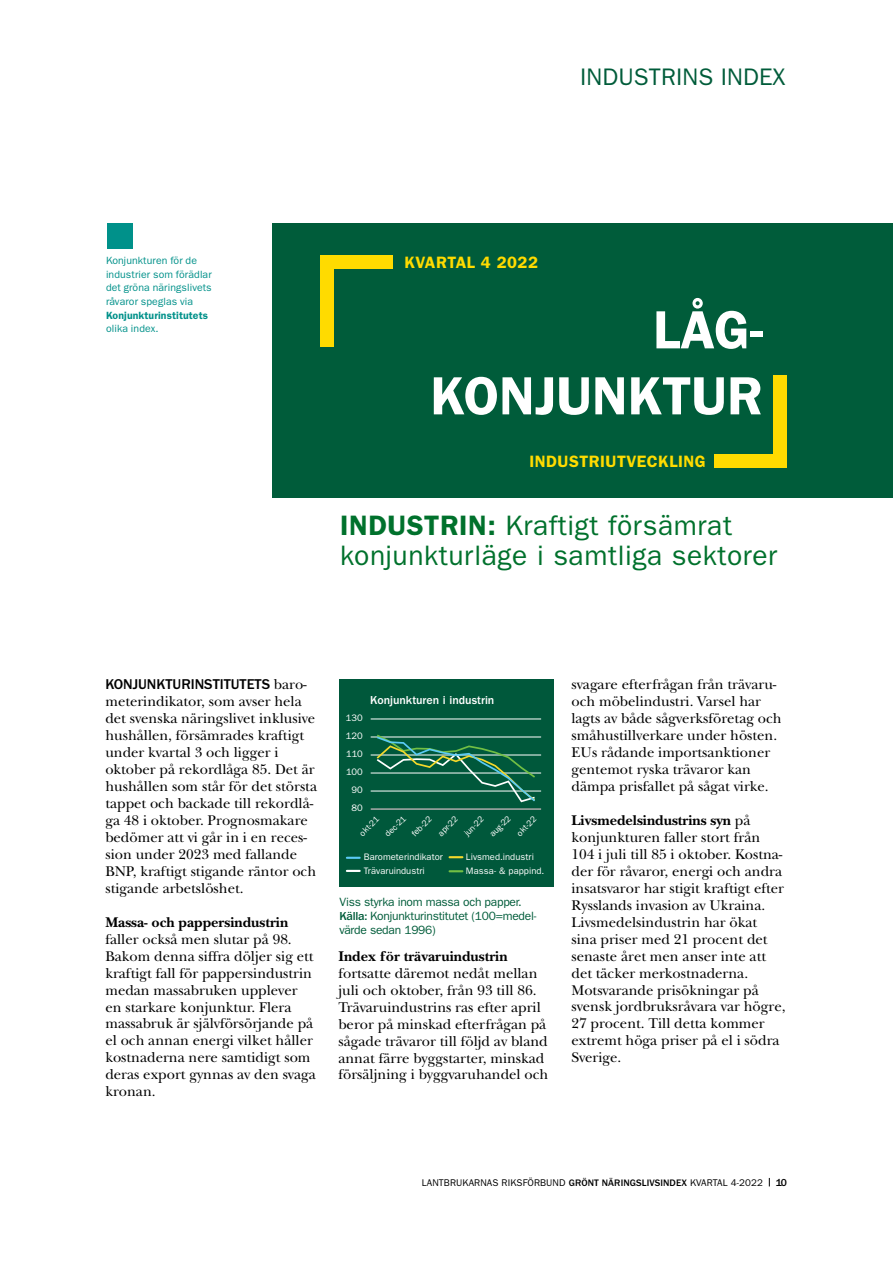
<style>
.page{position:relative;width:893px;height:1263px;background:#fff}
.page>*{position:absolute;margin:0;border:0;box-sizing:border-box;transform-origin:0 0}
.t1{font:600 54px/66px "ITC Franklin Gothic Std";color:#fff;text-align:right}
.t2{font:28.2px/30px "ITC Franklin Gothic Std";letter-spacing:.02em;color:#00712c}
.t3{font:24px "ITC Franklin Gothic Std";letter-spacing:.005em;color:#005c3a}
.t4{font:600 16.5px "ITC Franklin Gothic Std";letter-spacing:.03em;color:#ffdb00}
.t5{font:14.7px/17px "New Baskerville Std";color:#000}
.t6{font:700 14.7px "New Baskerville Std";color:#000}
.t7{font:500 14.7px "ITC Franklin Gothic Std";color:#000}
.t8{font:12px/14px "ITC Franklin Gothic Std";letter-spacing:-.02em;color:#005c3a}
.t9{font:500 12px "ITC Franklin Gothic Std";letter-spacing:-.005em;color:#fff}
.t10{font:10.5px/13.5px "ITC Franklin Gothic Std";letter-spacing:.01em;color:#00918a}
.t11{font:600 10.5px "ITC Franklin Gothic Std";letter-spacing:.01em;color:#00918a}
.t12{font:9.75px "ITC Franklin Gothic Std";letter-spacing:.01em;color:#000}
.t13{font:9.45px/13.6px "ITC Franklin Gothic Std";letter-spacing:.005em;color:#fff}
.t14{font:8.55px "ITC Franklin Gothic Std";color:#fff}
.s1{font-weight:600}
.s2{font-family:"New Baskerville Std";font-weight:400}
.s3{font-weight:500}
.s4{font-weight:700}
.s5{font-weight:500;font-size:10.5px}
</style>
<div class="page">
<div style="left:272px;top:223px;width:621px;height:274px;background:#005c3a"></div>
<div style="left:321px;top:255px;width:13px;height:92px;background:#ffdb00"></div>
<div style="left:321px;top:255px;width:72px;height:13px;background:#ffdb00"></div>
<div style="left:774px;top:376px;width:13px;height:91px;background:#ffdb00"></div>
<div style="left:715px;top:454px;width:72px;height:13px;background:#ffdb00"></div>
<div style="left:108px;top:223px;width:25px;height:26px;background:#00918a"></div>
<div style="left:339px;top:679px;width:215px;height:208px;background:#00583b"></div>
<hr style="left:371px;top:809px;width:170px;height:1px;background:#fff">
<hr style="left:371px;top:791px;width:170px;height:1px;background:#fff">
<hr style="left:371px;top:772px;width:170px;height:1px;background:#fff">
<hr style="left:371px;top:754px;width:170px;height:1px;background:#fff">
<hr style="left:371px;top:736px;width:170px;height:1px;background:#fff">
<hr style="left:371px;top:718px;width:170px;height:1px;background:#fff">
<svg style="left:377px;top:735px;width:158px;height:67px"></svg>
<svg style="left:347px;top:857px;width:13px;height:2px"></svg>
<svg style="left:347px;top:870px;width:13px;height:2px"></svg>
<svg style="left:450px;top:856px;width:12px;height:2px"></svg>
<svg style="left:450px;top:870px;width:12px;height:2px"></svg>
<h3 class="t3" style="left:580px;top:63px;width:207px">INDUSTRINS INDEX</h3>
<p class="t10" style="left:106px;top:254px;width:107px">Konjunkturen för de industrier som förädlar det gröna näringslivets råvaror speglas via</p>
<p class="t11" style="left:106px;top:309px;width:104px">Konjunkturinstitutets</p>
<p class="t10" style="left:106px;top:322px;width:54px">olika index.</p>
<p class="t4" style="left:404px;top:253px;width:135px">KVARTAL 4 2022</p>
<h1 class="t1" style="left:430px;top:297px;width:334px">LÅG-<br>KONJUNKTUR</h1>
<p class="t4" style="left:529px;top:451px;width:178px">INDUSTRIUTVECKLING</p>
<h2 class="t2" style="left:340px;top:511px;width:439px"><span class="s1">INDUSTRIN:</span> Kraftigt försämrat konjunkturläge i samtliga sektorer</h2>
<p class="t7" style="left:105px;top:676px;width:203px">KONJUNKTURINSTITUTETS <span class="s2">baro-</span></p>
<p class="t5" style="left:105px;top:693px;width:213px">meterindikator, som avser hela det svenska näringslivet inklusive hushållen, försämrades kraftigt under kvartal 3 och ligger i oktober på rekordlåga 85. Det är hushållen som står för det största tappet och backade till rekordlå&shy;ga 48 i oktober. Prognosmakare bedömer att vi går in i en reces&shy;sion under 2023 med fallande<br>BNP, kraftigt stigande räntor och stigande arbetslöshet.</p>
<p class="t6" style="left:105px;top:913px;width:184px">Massa- och pappersindustrin</p>
<p class="t5" style="left:105px;top:930px;width:212px">faller också men slutar på 98.<br>Bakom denna siffra döljer sig ett kraftigt fall för pappersindustrin medan massabruken upplever en starkare konjunktur. Flera massabruk är självförsörjande på el och annan energi vilket håller kostnaderna nere samtidigt som deras export gynnas av den svaga kronan.</p>
<p class="t13" style="left:346px;top:711px;width:18px">130</p>
<p class="t13" style="left:346px;top:729px;width:19px">120</p>
<p class="t13" style="left:346px;top:747px;width:18px">110</p>
<p class="t13" style="left:346px;top:765px;width:18px">100</p>
<p class="t13" style="left:351px;top:783px;width:13px">90</p>
<p class="t13" style="left:351px;top:801px;width:13px">80</p>
<p class="t9" style="left:370px;top:693px;width:126px">Konjunkturen i industrin</p>
<p class="t14" style="left:357px;top:831px;width:26px;rotate:-45deg">okt-21</p>
<p class="t14" style="left:383px;top:832px;width:27px;rotate:-45deg">dec-21</p>
<p class="t14" style="left:409px;top:831px;width:26px;rotate:-45deg">feb-22</p>
<p class="t14" style="left:436px;top:831px;width:26px;rotate:-45deg">apr-22</p>
<p class="t14" style="left:462px;top:831px;width:25px;rotate:-45deg">jun-22</p>
<p class="t14" style="left:488px;top:832px;width:27px;rotate:-45deg">aug-22</p>
<p class="t14" style="left:514px;top:831px;width:26px;rotate:-45deg">okt-22</p>
<p class="t13" style="left:364px;top:850px;width:81px">Barometerindikator<br>Trävaruindustri</p>
<p class="t13" style="left:466px;top:850px;width:80px">Livsmed.industri<br>Massa- &amp; pappind.</p>
<p class="t8" style="left:339px;top:895px;width:198px">Viss styrka inom massa och papper.<br><span class="s3">Källa:</span> Konjunkturinstitutet (100=medel&shy;värde sedan 1996)</p>
<p class="t6" style="left:338px;top:947px;width:171px">Index för trävaruindustrin</p>
<p class="t5" style="left:338px;top:965px;width:211px">fortsatte däremot nedåt mellan juli och oktober, från 93 till 86.<br>Trävaruindustrins ras efter april beror på minskad efterfrågan på sågade trävaror till följd av bland annat färre byggstarter, minskad försäljning i byggvaruhandel och</p>
<p class="t5" style="left:571px;top:676px;width:212px">svagare efterfrågan från trävaru&shy;och möbelindustri. Varsel har lagts av både sågverksföretag och småhustillverkare under hösten.<br>EUs rådande importsanktioner gentemot ryska trävaror kan dämpa prisfallet på sågat virke.</p>
<p class="t5" style="left:571px;top:812px;width:216px"><span class="s4">Livsmedelsindustrins syn</span> på konjunkturen faller stort från<br>104 i juli till 85 i oktober. Kostna&shy;der för råvaror, energi och andra insatsvaror har stigit kraftigt efter<br>Rysslands invasion av Ukraina.<br>Livsmedelsindustrin har ökat sina priser med 21 procent det senaste året men anser inte att det täcker merkostnaderna.<br>Motsvarande prisökningar på svensk jordbruksråvara var högre,<br>27 procent. Till detta kommer extremt höga priser på el i södra<br>Sverige.</p>
<p class="t12" style="left:422px;top:1177px;width:367px">LANTBRUKARNAS RIKSFÖRBUND <span class="s3">GRÖNT NÄRINGSLIVSINDEX</span> KVARTAL 4-2022 <span class="s5">10</span></p>
</div>
